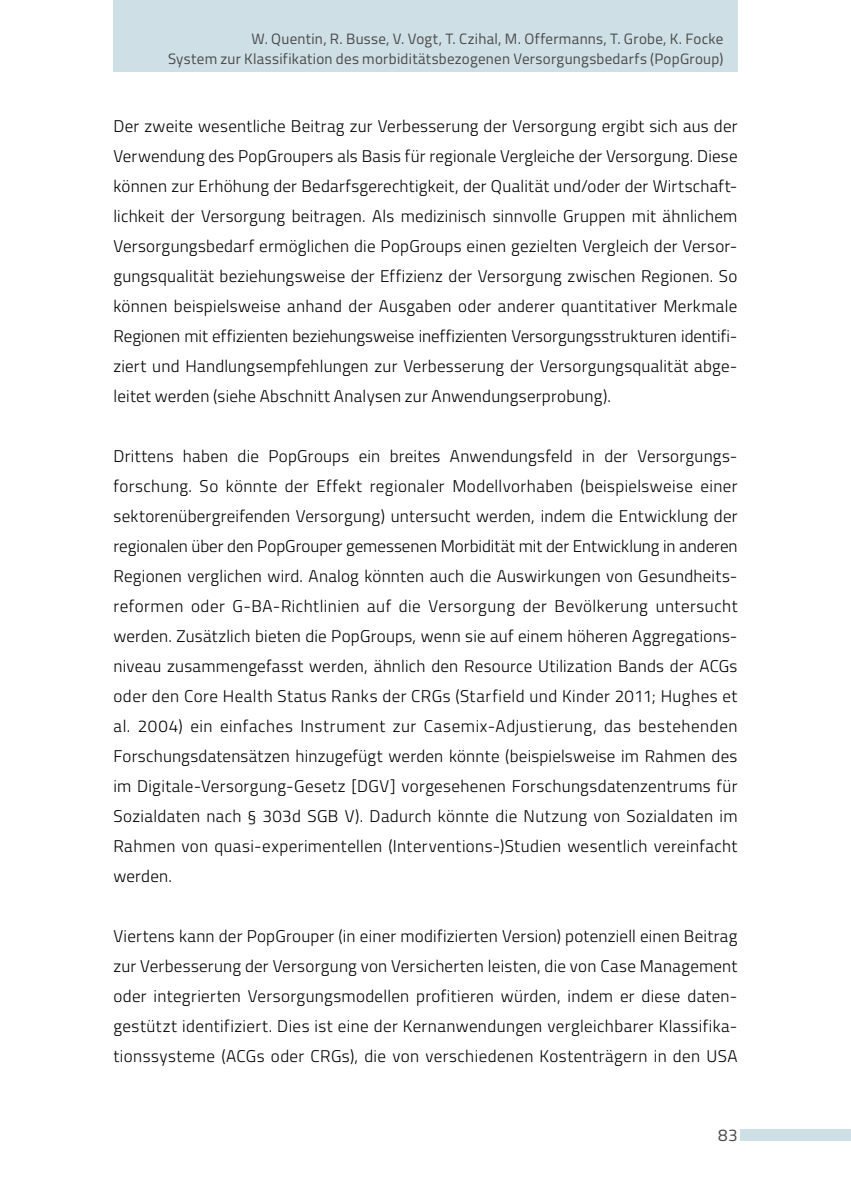
<style>
.page{position:relative;width:851px;height:1191px;background:#fff}
.page>*{position:absolute;margin:0;border:0;box-sizing:border-box;transform-origin:0 0}
.t1{font:300 17px/30px "Titillium";letter-spacing:.015em;color:#000}
.t2{font:17px "Titillium";color:#4a4a49}
.t3{font:15px/20px "Titillium";letter-spacing:.02em;color:#4a4a49;text-align:right}
</style>
<div class="page">
<div style="left:113px;top:0;width:624px;height:71px;background:#cedfe6"></div>
<div style="left:740px;top:1129px;width:110px;height:11px;background:#cedfe6"></div>
<p class="t3" style="left:168px;top:28px;width:556px">W. Quentin, R. Busse, V. Vogt, T. Czihal, M. Offermanns, T. Grobe, K. Focke<br>System zur Klassifikation des morbiditätsbezogenen Versorgungsbedarfs (PopGroup)</p>
<p class="t1" style="left:113px;top:110px;width:625px">Der zweite wesentliche Beitrag zur Verbesserung der Versorgung ergibt sich aus der Verwendung des PopGroupers als Basis für regionale Vergleiche der Versorgung. Diese können zur Erhöhung der Bedarfsgerechtigkeit, der Qualität und/oder der Wirtschaft&shy;lichkeit der Versorgung beitragen. Als medizinisch sinnvolle Gruppen mit ähnlichem Versorgungsbedarf ermöglichen die PopGroups einen gezielten Vergleich der Versor&shy;gungsqualität beziehungsweise der Effizienz der Versorgung zwischen Regionen. So können beispielsweise anhand der Ausgaben oder anderer quantitativer Merkmale Regionen mit effizienten beziehungsweise ineffizienten Versorgungsstrukturen identifi&shy;ziert und Handlungsempfehlungen zur Verbesserung der Versorgungsqualität abge&shy;leitet werden (siehe Abschnitt Analysen zur Anwendungserprobung).</p>
<p class="t1" style="left:113px;top:440px;width:625px">Drittens haben die PopGroups ein breites Anwendungsfeld in der Versorgungs&shy;forschung. So könnte der Effekt regionaler Modellvorhaben (beispielsweise einer sektorenübergreifenden Versorgung) untersucht werden, indem die Entwicklung der regionalen über den PopGrouper gemessenen Morbidität mit der Entwicklung in anderen Regionen verglichen wird. Analog könnten auch die Auswirkungen von Gesundheits&shy;reformen oder G-BA-Richtlinien auf die Versorgung der Bevölkerung untersucht werden. Zusätzlich bieten die PopGroups, wenn sie auf einem höheren Aggregations&shy;niveau zusammengefasst werden, ähnlich den Resource Utilization Bands der ACGs oder den Core Health Status Ranks der CRGs (Starfield und Kinder 2011; Hughes et al. 2004) ein einfaches Instrument zur Casemix-Adjustierung, das bestehenden Forschungsdatensätzen hinzugefügt werden könnte (beispielsweise im Rahmen des im Digitale-Versorgung-Gesetz [DGV] vorgesehenen Forschungsdatenzentrums für Sozialdaten nach § 303d SGB V). Dadurch könnte die Nutzung von Sozialdaten im Rahmen von quasi-experimentellen (Interventions-)Studien wesentlich vereinfacht werden.</p>
<p class="t1" style="left:113px;top:920px;width:625px">Viertens kann der PopGrouper (in einer modifizierten Version) potenziell einen Beitrag zur Verbesserung der Versorgung von Versicherten leisten, die von Case Management oder integrierten Versorgungsmodellen profitieren würden, indem er diese daten&shy;gestützt identifiziert. Dies ist eine der Kernanwendungen vergleichbarer Klassifika&shy;tionssysteme (ACGs oder CRGs), die von verschiedenen Kostenträgern in den USA</p>
<p class="t2" style="left:718px;top:1122px;width:21px">83</p>
</div>
